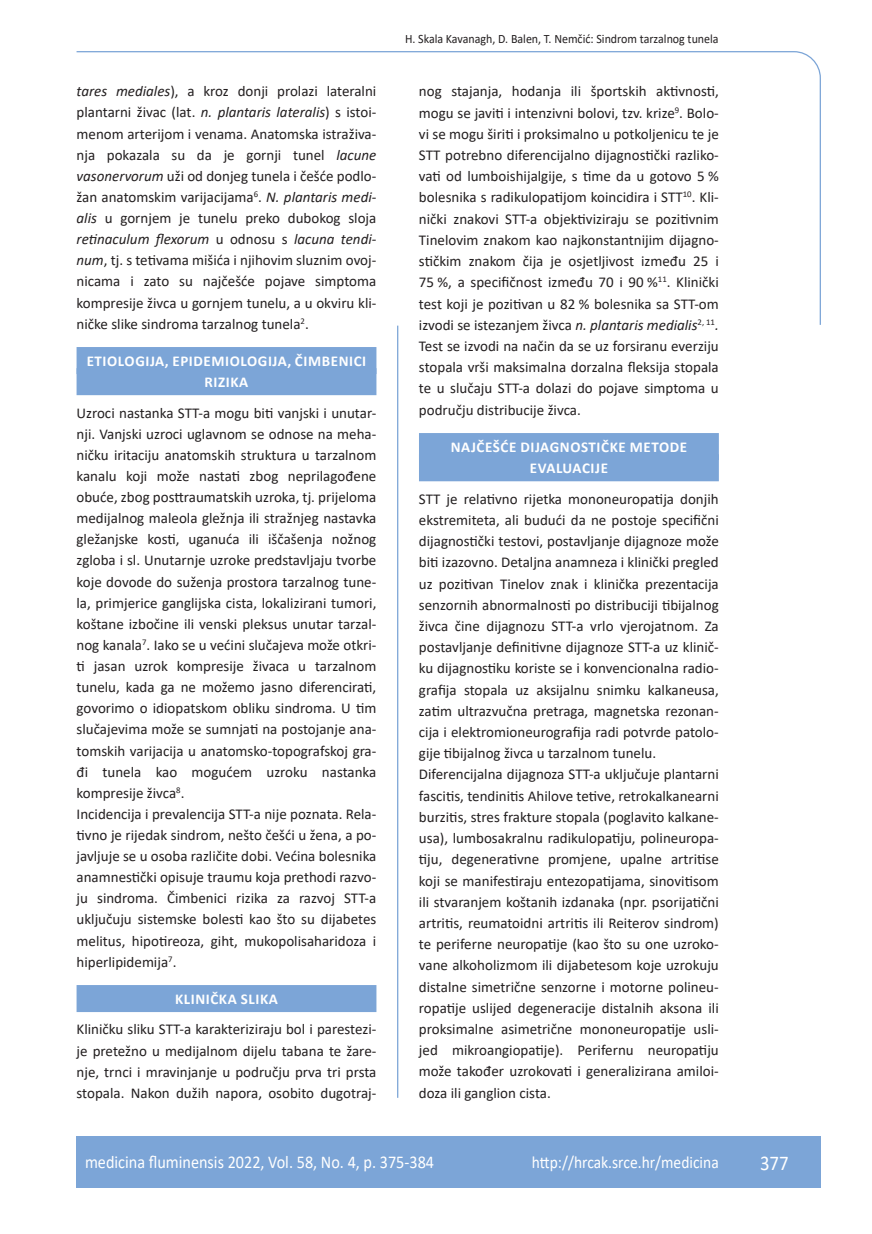
<style>
.page{position:relative;width:872px;height:1234px;background:#fff}
.page>*{position:absolute;margin:0;border:0;box-sizing:border-box;transform-origin:0 0}
.t1{font:21px "Calibri";color:#fff;scale:.9 1}
.t2{font:18px "Calibri";color:#fff;scale:.9 1}
.t3{font:17.25px "Calibri";color:#fff;scale:.9 1}
.t4{font:15px/21.1px "Calibri";color:#231f20;text-align:justify}
.t5{font:700 15px/21.1px "Calibri";letter-spacing:.04em;color:#fff}
.t6{font:12.75px "Calibri";color:#231f20;scale:.94 1}
.s1{font-style:italic}
</style>
<div class="page">
<svg style="left:76px;top:51px;width:745px;height:275px"></svg>
<hr style="left:397px;top:325px;width:1px;height:772px;background:#7ca5d7">
<div style="left:77px;top:1135px;width:744px;height:51px;background:#7ca5d7"></div>
<div style="left:77px;top:347px;width:299px;height:27px;background:#7ca5d7"></div>
<div style="left:77px;top:368px;width:299px;height:27px;background:#7ca5d7"></div>
<div style="left:77px;top:984px;width:299px;height:27px;background:#7ca5d7"></div>
<div style="left:419px;top:433px;width:300px;height:27px;background:#7ca5d7"></div>
<div style="left:419px;top:454px;width:300px;height:27px;background:#7ca5d7"></div>
<p class="t4" style="left:77px;top:80px;width:301px"><span class="s1">tares mediales</span>), a kroz donji prolazi lateralni plantarni živac (lat. <span class="s1">n. plantaris lateralis</span>) s istoi&shy;menom arterijom i venama. Anatomska istraživa&shy;nja pokazala su da je gornji tunel <span class="s1">lacune vasonervorum</span> uži od donjeg tunela i češće podlo&shy;žan anatomskim varijacijama<sup>6</sup>. <span class="s1">N. plantaris medi&shy;alis</span> u gornjem je tunelu preko dubokog sloja <span class="s1">retinaculum flexorum</span> u odnosu s <span class="s1">lacuna tendi&shy;num</span>, tj. s tetivama mišića i njihovim sluznim ovoj&shy;nicama i zato su najčešće pojave simptoma kompresije živca u gornjem tunelu, a u okviru kli&shy;ničke slike sindroma tarzalnog tunela<sup>2</sup>.</p>
<p class="t5" style="left:204px;top:350px;width:163px;text-indent:-118px">ETIOLOGIJA, EPIDEMIOLOGIJA, ČIMBENICI<br>RIZIKA</p>
<p class="t4" style="left:77px;top:401px;width:301px;text-align:left">Uzroci nastanka STT-a mogu biti vanjski i unutar&shy;nji. Vanjski uzroci uglavnom se odnose na meha&shy;ničku iritaciju anatomskih struktura u tarzalnom kanalu koji može nastati zbog neprilagođene obuće, zbog posttraumatskih uzroka, tj. prijeloma medijalnog maleola gležnja ili stražnjeg nastavka gležanjske kosti, uganuća ili iščašenja nožnog zgloba i sl. Unutarnje uzroke predstavljaju tvorbe koje dovode do suženja prostora tarzalnog tune&shy;la, primjerice ganglijska cista, lokalizirani tumori, koštane izbočine ili venski pleksus unutar tarzal&shy;nog kanala<sup>7</sup>. Iako se u većini slučajeva može otkri&shy;ti jasan uzrok kompresije živaca u tarzalnom tunelu, kada ga ne možemo jasno diferencirati, govorimo o idiopatskom obliku sindroma. U tim slučajevima može se sumnjati na postojanje ana&shy;tomskih varijacija u anatomsko-topografskoj gra&shy;đi tunela kao mogućem uzroku nastanka kompresije živca<sup>8</sup>.<br>Incidencija i prevalencija STT-a nije poznata. Rela&shy;tivno je rijedak sindrom, nešto češći u žena, a po&shy;javljuje se u osoba različite dobi. Većina bolesnika anamnestički opisuje traumu koja prethodi razvo&shy;ju sindroma. Čimbenici rizika za razvoj STT-a uključuju sistemske bolesti kao što su dijabetes melitus, hipotireoza, giht, mukopolisaharidoza i hiperlipidemija<sup>7</sup>.</p>
<p class="t5" style="left:175px;top:987px;width:95px">KLINIČKA SLIKA</p>
<p class="t4" style="left:77px;top:1018px;width:301px">Kliničku sliku STT-a karakteriziraju bol i parestezi&shy;je pretežno u medijalnom dijelu tabana te žare&shy;nje, trnci i mravinjanje u području prva tri prsta stopala. Nakon dužih napora, osobito dugotraj-</p>
<p class="t6" style="left:405px;top:29px;width:335px">H. Skala Kavanagh, D. Balen, T. Nemčić: Sindrom tarzalnog tunela</p>
<p class="t4" style="left:419px;top:80px;width:301px">nog stajanja, hodanja ili športskih aktivnosti, mogu se javiti i intenzivni bolovi, tzv. krize<sup>9</sup>. Bolo&shy;vi se mogu širiti i proksimalno u potkoljenicu te je STT potrebno diferencijalno dijagnostički razliko&shy;vati od lumboishijalgije, s time da u gotovo 5 % bolesnika s radikulopatijom koincidira i STT<sup>10</sup>. Kli&shy;nički znakovi STT-a objektiviziraju se pozitivnim Tinelovim znakom kao najkonstantnijim dijagno&shy;stičkim znakom čija je osjetljivost između 25 i 75 %, a specifičnost između 70 i 90 %<sup>11</sup>. Klinički test koji je pozitivan u 82 % bolesnika sa STT-om izvodi se istezanjem živca <span class="s1">n. plantaris medialis</span><sup>2,</sup> <sup>11</sup><span class="s1">.<br></span>Test se izvodi na način da se uz forsiranu everziju stopala vrši maksimalna dorzalna fleksija stopala te u slučaju STT-a dolazi do pojave simptoma u području distribucije živca.</p>
<p class="t5" style="left:450px;top:436px;width:211px">NAJČEŠĆE DIJAGNOSTIČKE METOD</p>
<p class="t5" style="left:680px;top:436px;width:9px">E</p>
<p class="t5" style="left:530px;top:457px;width:80px">EVALUACIJE</p>
<p class="t4" style="left:419px;top:487px;width:301px;text-align:left">STT je relativno rijetka mononeuropatija donjih ekstremiteta, ali budući da ne postoje specifični dijagnostički testovi, postavljanje dijagnoze može biti izazovno. Detaljna anamneza i klinički pregled uz pozitivan Tinelov znak i klinička prezentacija senzornih abnormalnosti po distribuciji tibijalnog živca čine dijagnozu STT-a vrlo vjerojatnom. Za postavljanje definitivne dijagnoze STT-a uz klinič&shy;ku dijagnostiku koriste se i konvencionalna radio&shy;grafija stopala uz aksijalnu snimku kalkaneusa, zatim ultrazvučna pretraga, magnetska rezonan&shy;cija i elektromioneurografija radi potvrde patolo&shy;gije tibijalnog živca u tarzalnom tunelu.<br>Diferencijalna dijagnoza STT-a uključuje plantarni fascitis, tendinitis Ahilove tetive, retrokalkanearni burzitis, stres frakture stopala (poglavito kalkane&shy;usa), lumbosakralnu radikulopatiju, polineuropa&shy;tiju, degenerativne promjene, upalne artritise koji se manifestiraju entezopatijama, sinovitisom ili stvaranjem koštanih izdanaka (npr. psorijatični artritis, reumatoidni artritis ili Reiterov sindrom) te periferne neuropatije (kao što su one uzroko&shy;vane alkoholizmom ili dijabetesom koje uzrokuju distalne simetrične senzorne i motorne polineu&shy;ropatije uslijed degeneracije distalnih aksona ili proksimalne asimetrične mononeuropatije usli&shy;jed mikroangiopatije). Perifernu neuropatiju može također uzrokovati i generalizirana amiloi&shy;doza ili ganglion cista.</p>
<p class="t2" style="left:85px;top:1149px;width:389px">medicina fluminensis 2022, Vol. 58, No. 4, p. 375-384</p>
<p class="t3" style="left:532px;top:1150px;width:209px">http://hrcak.srce.hr/medicina</p>
<h1 class="t1" style="left:760px;top:1147px;width:33px">377</h1>
</div>
